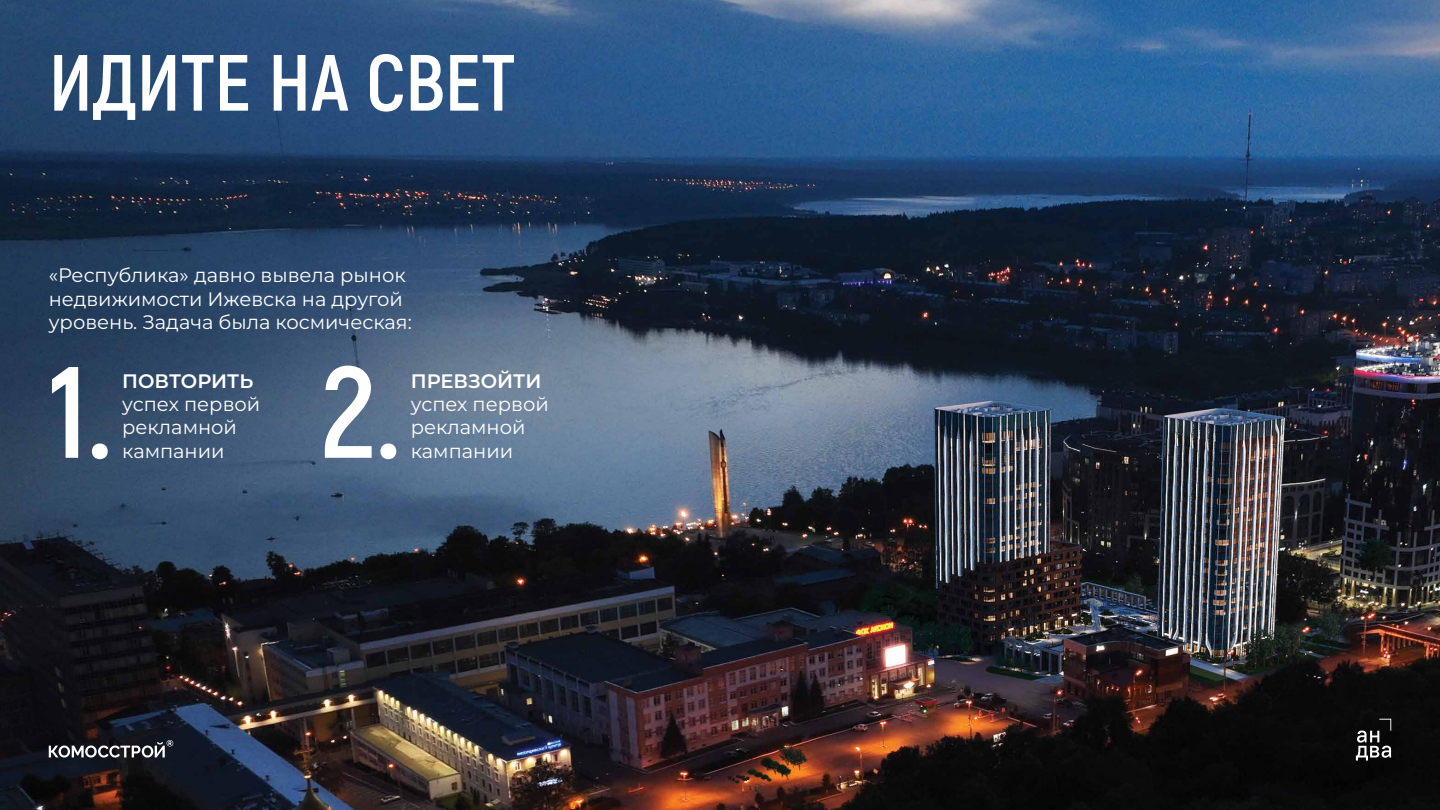
<style>
.page{position:relative;width:1440px;height:810px;background:#fff}
.page>*{position:absolute;margin:0;border:0;box-sizing:border-box;transform-origin:0 0}
.t1{font:700 129.6px "Akrobat";color:#fff}
.t2{font:700 79.5px "Akrobat";color:#fff}
.t3{font:19.5px/23.4px "Montserrat";color:#fff}
.t4{font:600 19.5px "Montserrat";color:#fff}
</style>
<div class="page">
<img style="left:0;top:0;width:1440px;height:810px">
<svg style="left:49px;top:740px;width:124px;height:18px"></svg>
<svg style="left:1356px;top:719px;width:35px;height:42px"></svg>
<h2 class="t2" style="left:49px;top:33px;width:468px">ИДИТЕ НА СВЕТ</h2>
<p class="t3" style="left:49px;top:263px;width:365px">«Республика» давно вывела рынок недвижимости Ижевска на другой уровень. Задача была космическая:</p>
<h1 class="t1" style="left:49px;top:332px;width:354px">1. 2.</h1>
<p class="t4" style="left:122px;top:367px;width:133px">ПОВТОРИТЬ</p>
<p class="t3" style="left:122px;top:392px;width:140px">успех первой рекламной кампании</p>
<p class="t4" style="left:411px;top:367px;width:132px">ПРЕВЗОЙТИ</p>
<p class="t3" style="left:411px;top:392px;width:140px">успех первой рекламной кампании</p>
</div>
